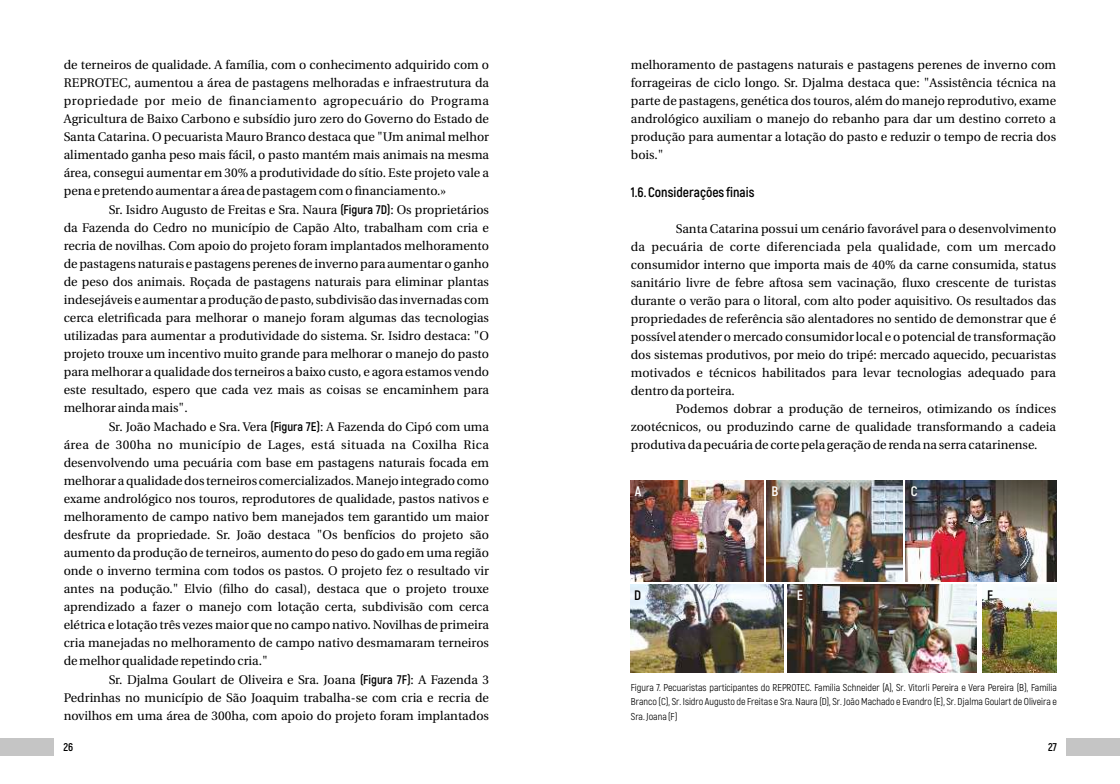
<style>
.page{position:relative;width:1120px;height:784px;background:#fff}
.page>*{position:absolute;margin:0;border:0;box-sizing:border-box;transform-origin:0 0}
.t1{font:700 13.75px "Akrobat";color:#000}
.t2{font:700 13.75px "Akrobat";color:#fefefe}
.t3{font:12.5px/18px "Heuristica";color:#000;text-align:justify}
.t4{font:700 11.25px "Akrobat";color:#000}
.t5{font:10px/14.4px "Akrobat";color:#000;text-align:justify}
.s1{font-family:"Akrobat";font-weight:700}
</style>
<div class="page">
<div style="left:0;top:737px;width:53px;height:18px;background:#c5c5c5"></div>
<div style="left:1067px;top:737px;width:53px;height:18px;background:#c5c5c5"></div>
<img style="left:631px;top:480px;width:133px;height:101px">
<img style="left:766px;top:480px;width:136px;height:101px">
<img style="left:631px;top:584px;width:153px;height:88px">
<img style="left:787px;top:584px;width:190px;height:88px">
<img style="left:905px;top:480px;width:151px;height:101px">
<img style="left:982px;top:588px;width:74px;height:84px">
<p class="t3" style="left:64px;top:56px;width:427px">de terneiros de qualidade. A família, com o conhecimento adquirido com o REPROTEC, aumentou a área de pastagens melhoradas e infraestrutura da propriedade por meio de financiamento agropecuário do Programa Agricultura de Baixo Carbono e subsídio juro zero do Governo do Estado de Santa Catarina. O pecuarista Mauro Branco destaca que "Um animal melhor alimentado ganha peso mais fácil, o pasto mantém mais animais na mesma área, consegui aumentar em 30% a produtividade do sítio. Este projeto vale a pena e pretendo aumentar a área de pastagem com o financiamento.»</p>
<p class="t3" style="left:64px;top:201px;width:427px;text-indent:45px">Sr. Isidro Augusto de Freitas e Sra. Naura <span class="s1">(Figura 7D)</span>: Os proprietários da Fazenda do Cedro no município de Capão Alto, trabalham com cria e recria de novilhas. Com apoio do projeto foram implantados melhoramento de pastagens naturais e pastagens perenes de inverno para aumentar o ganho de peso dos animais. Roçada de pastagens naturais para eliminar plantas indesejáveis e aumentar a produção de pasto, subdivisão das invernadas com cerca eletrificada para melhorar o manejo foram algumas das tecnologias utilizadas para aumentar a produtividade do sistema. Sr. Isidro destaca: "O projeto trouxe um incentivo muito grande para melhorar o manejo do pasto para melhorar a qualidade dos terneiros a baixo custo, e agora estamos vendo este resultado, espero que cada vez mais as coisas se encaminhem para melhorar ainda mais".</p>
<p class="t3" style="left:64px;top:418px;width:427px;text-indent:45px">Sr. João Machado e Sra. Vera <span class="s1">(Figura 7E)</span>: A Fazenda do Cipó com uma área de 300ha no município de Lages, está situada na Coxilha Rica desenvolvendo uma pecuária com base em pastagens naturais focada em melhorar a qualidade dos terneiros comercializados. Manejo integrado como exame andrológico nos touros, reprodutores de qualidade, pastos nativos e melhoramento de campo nativo bem manejados tem garantido um maior desfrute da propriedade. Sr. João destaca "Os benfícios do projeto são aumento da produção de terneiros, aumento do peso do gado em uma região onde o inverno termina com todos os pastos. O projeto fez o resultado vir antes na podução." Elvio (filho do casal), destaca que o projeto trouxe aprendizado a fazer o manejo com lotação certa, subdivisão com cerca elétrica e lotação três vezes maior que no campo nativo. Novilhas de primeira cria manejadas no melhoramento de campo nativo desmamaram terneiros de melhor qualidade repetindo cria."</p>
<p class="t3" style="left:64px;top:671px;width:427px;text-indent:45px">Sr. Djalma Goulart de Oliveira e Sra. Joana <span class="s1">(Figura 7F)</span>: A Fazenda 3<br>Pedrinhas no município de São Joaquim trabalha-se com cria e recria de novilhos em uma área de 300ha, com apoio do projeto foram implantados</p>
<p class="t3" style="left:631px;top:56px;width:427px">melhoramento de pastagens naturais e pastagens perenes de inverno com forrageiras de ciclo longo. Sr. Djalma destaca que: "Assistência técnica na parte de pastagens, genética dos touros, além do manejo reprodutivo, exame andrológico auxiliam o manejo do rebanho para dar um destino correto a produção para aumentar a lotação do pasto e reduzir o tempo de recria dos bois."</p>
<p class="t1" style="left:631px;top:184px;width:125px">1.6. Considerações finais</p>
<p class="t3" style="left:631px;top:220px;width:427px;text-indent:45px">Santa Catarina possui um cenário favorável para o desenvolvimento da pecuária de corte diferenciada pela qualidade, com um mercado consumidor interno que importa mais de 40% da carne consumida, status sanitário livre de febre aftosa sem vacinação, fluxo crescente de turistas durante o verão para o litoral, com alto poder aquisitivo. Os resultados das propriedades de referência são alentadores no sentido de demonstrar que é possível atender o mercado consumidor local e o potencial de transformação dos sistemas produtivos, por meio do tripé: mercado aquecido, pecuaristas motivados e técnicos habilitados para levar tecnologias adequado para dentro da porteira.</p>
<p class="t3" style="left:631px;top:400px;width:427px;text-indent:45px">Podemos dobrar a produção de terneiros, otimizando os índices zootécnicos, ou produzindo carne de qualidade transformando a cadeia produtiva da pecuária de corte pela geração de renda na serra catarinense.</p>
<p class="t2" style="left:634px;top:483px;width:8px">A</p>
<p class="t2" style="left:771px;top:483px;width:8px">B</p>
<p class="t2" style="left:911px;top:483px;width:8px">C</p>
<p class="t1" style="left:634px;top:587px;width:9px">D</p>
<p class="t2" style="left:797px;top:587px;width:8px">E</p>
<p class="t1" style="left:987px;top:587px;width:7px">F</p>
<p class="t5" style="left:631px;top:679px;width:427px">Figura 7. Pecuaristas participantes do REPROTEC. Família Schneider (A), Sr. Vitorli Pereira e Vera Pereira (B), Família Branco (C), Sr. Isidro Augusto de Freitas e Sra. Naura (D), Sr. João Machado e Evandro (E), Sr. Djalma Goulart de Oliveira e Sra. Joana (F)</p>
<p class="t4" style="left:63px;top:739px;width:11px">26</p>
<p class="t4" style="left:1048px;top:739px;width:10px">27</p>
</div>
